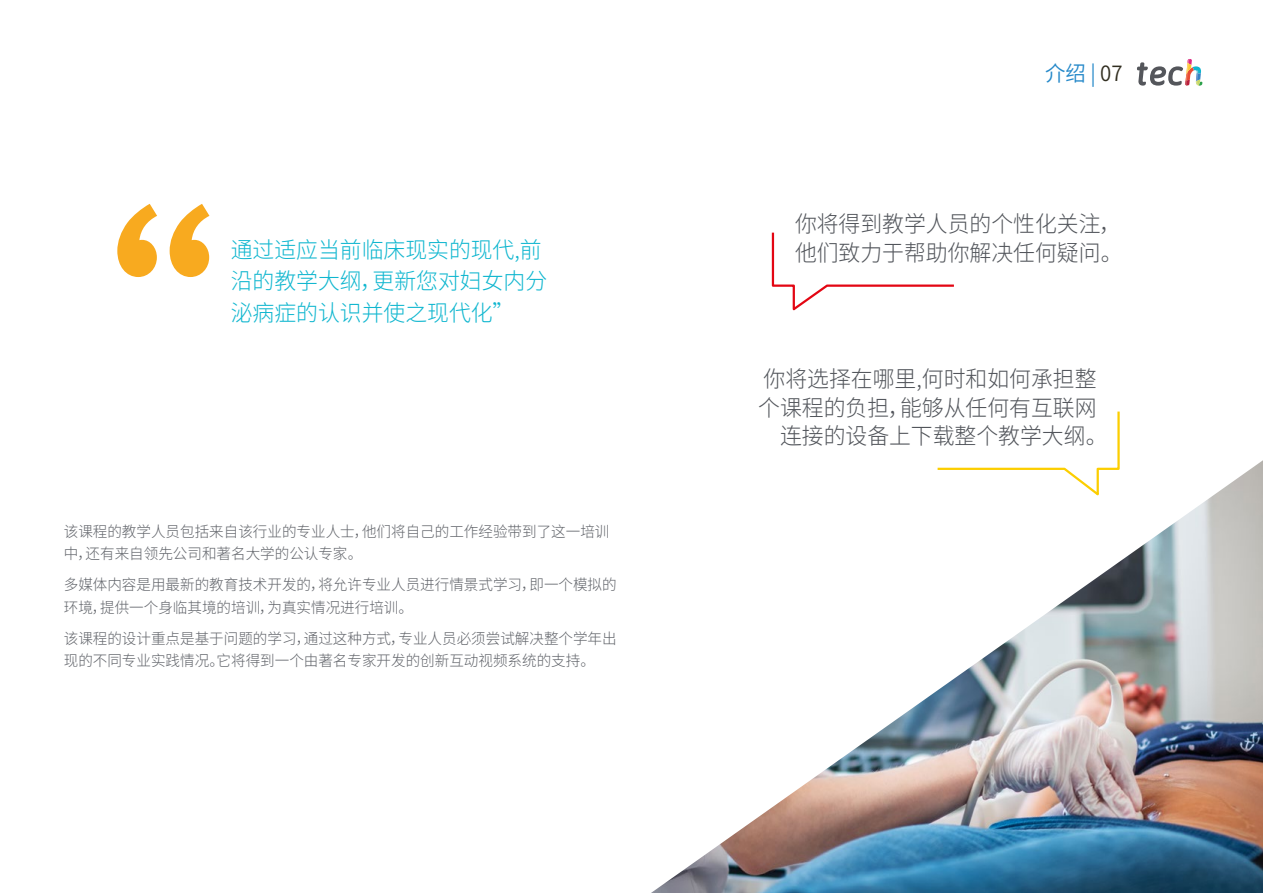
<style>
.page{position:relative;width:1263px;height:893px;background:#fff}
.page>*{position:absolute;margin:0;border:0;box-sizing:border-box;transform-origin:0 0}
.t1{font:300 22.5px/28.5px "Source Han Sans CN";color:#52555b}
.t2{font:300 22.5px/31.5px "Source Han Sans CN";color:#0fb6cf}
.t3{font:21px "Source Han Sans CN";color:#2488c9}
.t4{font:300 15px/22.5px "Source Han Sans CN";color:#61646a}
.s1{color:#312e20}
</style>
<div class="page">
<svg style="left:117px;top:204px;width:92px;height:73px"></svg>
<img style="left:651px;top:460px;width:612px;height:433px">
<svg style="left:1137px;top:59px;width:65px;height:27px"></svg>
<svg style="left:935px;top:411px;width:186px;height:88px"></svg>
<svg style="left:771px;top:232px;width:183px;height:79px"></svg>
<h1 class="t2" style="left:231px;top:234px;width:318px">通过适应当前临床现实的现代,前沿的教学大纲，更新您对妇女内分泌病症的认识并使之现代化”</h1>
<p class="t4" style="left:64px;top:520px;width:547px">该课程的教学人员包括来自该行业的专业人士，他们将自己的工作经验带到了这一培训中，还有来自领先公司和著名大学的公认专家。</p>
<p class="t4" style="left:64px;top:574px;width:554px">多媒体内容是用最新的教育技术开发的，将允许专业人员进行情景式学习，即一个模拟的环境，提供一个身临其境的培训，为真实情况进行培训。</p>
<p class="t4" style="left:64px;top:627px;width:554px">该课程的设计重点是基于问题的学习，通过这种方式，专业人员必须尝试解决整个学年出现的不同专业实践情况。它将得到一个由著名专家开发的创新互动视频系统的支持。</p>
<h2 class="t3" style="left:1045px;top:61px;width:79px">介绍 | <span class="s1">07</span></h2>
<h1 class="t1" style="left:795px;top:210px;width:329px">你将得到教学人员的个性化关注，他们致力于帮助你解决任何疑问。</h1>
<h1 class="t1" style="left:764px;top:365px;width:334px">你将选择在哪里,何时和如何承担整</h1>
<h1 class="t1" style="left:758px;top:394px;width:340px">个课程的负担，能够从任何有互联网</h1>
<h1 class="t1" style="left:780px;top:422px;width:329px">连接的设备上下载整个教学大纲。</h1>
</div>
